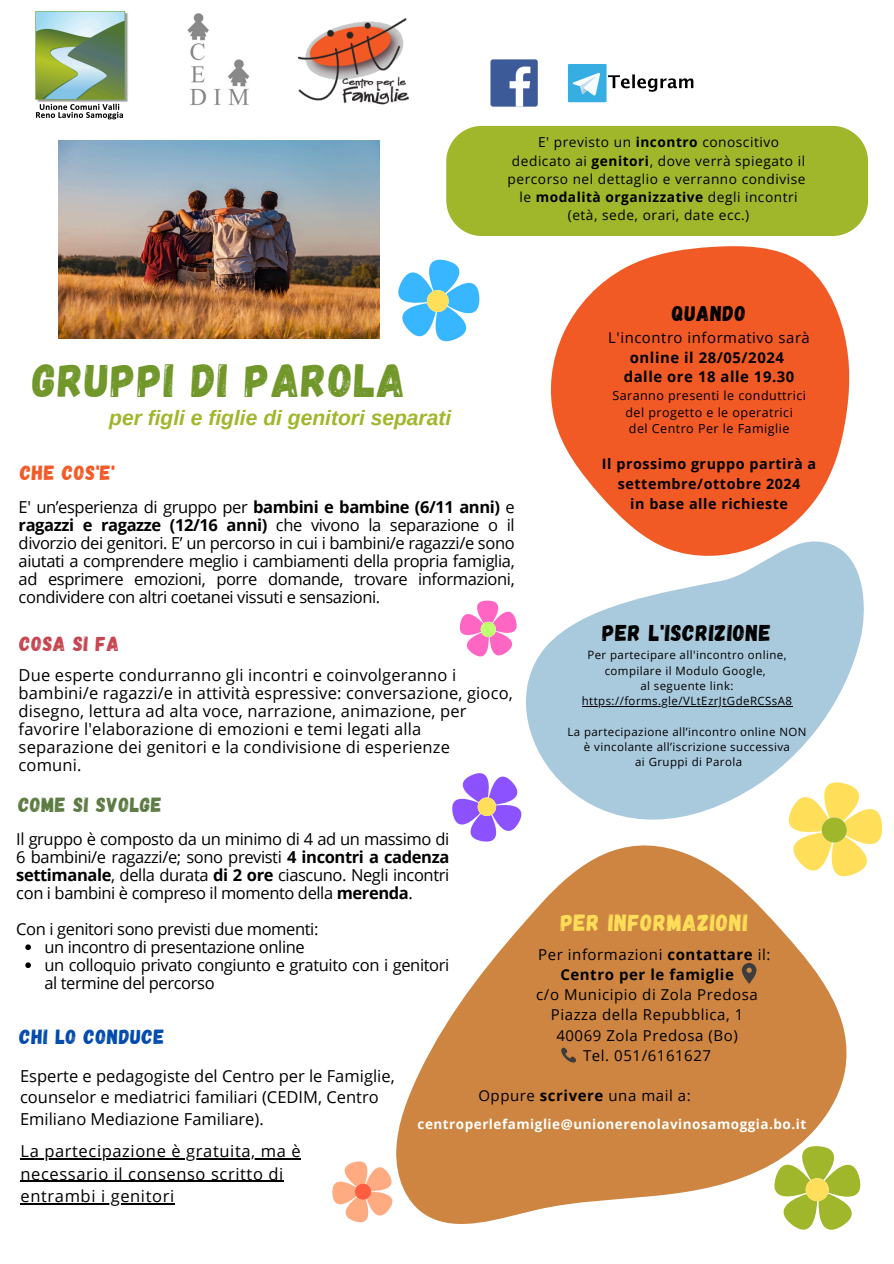
<style>
.page{position:relative;width:894px;height:1264px;background:#fff}
.page>*{position:absolute;margin:0;border:0;box-sizing:border-box;transform-origin:0 0}
.t1{font:46.5px "Gagalin";letter-spacing:.035em;color:#71972b}
.t2{font:23.4px "Gagalin";letter-spacing:.035em;color:#ffde59}
.t3{font:22.8px "Gagalin";letter-spacing:.035em;color:#000}
.t4{font:21.45px "Gagalin";letter-spacing:.035em;color:#000}
.t5{font:italic 700 21px "Arimo";color:#a0b62b}
.t6{font:20.4px "Gagalin";letter-spacing:.035em;color:#004aad}
.t7{font:20.4px "Gagalin";letter-spacing:.035em;color:#5c7b42}
.t8{font:20.4px "Gagalin";letter-spacing:.035em;color:#f15925}
.t9{font:20.4px "Gagalin";letter-spacing:.035em;color:#c64550}
.t10{font:16.5px/18px "Open Sans";color:#000}
.t11{font:16.5px/18px "Open Sans";letter-spacing:-.025em;color:#000}
.t12{font:16.5px/22.5px "Open Sans";letter-spacing:.035em;color:#000}
.t13{font:15px/20.2px "Open Sans";letter-spacing:.04em;color:#000;text-align:center}
.t14{font:700 14.85px "Open Sans";letter-spacing:.035em;color:#000}
.t15{font:14.85px "Open Sans";letter-spacing:.035em;color:#000}
.t16{font:700 14.4px "Open Sans";letter-spacing:.035em;color:#000}
.t17{font:13.65px "Open Sans";letter-spacing:.04em;color:#000}
.t18{font:700 13.65px "Open Sans";letter-spacing:.035em;color:#000}
.t19{font:700 13.5px "Open Sans";letter-spacing:.035em;color:#fff}
.t20{font:12.45px "Open Sans";letter-spacing:.035em;color:#000}
.t21{font:11.4px/15.3px "Open Sans";letter-spacing:.035em;color:#000;text-align:center}
.s1{font-weight:700}
.s2{font-weight:400}
</style>
<div class="page">
<img style="left:35px;top:12px;width:93px;height:108px">
<img style="left:187px;top:13px;width:63px;height:92px">
<img style="left:298px;top:18px;width:110px;height:87px">
<img style="left:58px;top:140px;width:321px;height:198px">
<svg style="left:396px;top:875px;width:451px;height:349px;fill:#cd8541"></svg>
<svg style="left:741px;top:962px;width:15px;height:21px"></svg>
<svg style="left:557px;top:1047px;width:19px;height:19px"></svg>
<svg style="left:332px;top:1153px;width:75px;height:71px"></svg>
<svg style="left:764px;top:1138px;width:97px;height:92px"></svg>
<svg style="left:452px;top:773px;width:29px;height:68px"></svg>
<svg style="left:398px;top:259px;width:82px;height:83px"></svg>
<svg style="left:769px;top:809px;width:114px;height:93px"></svg>
<svg style="left:459px;top:601px;width:22px;height:56px"></svg>
<div style="left:490px;top:59px;width:47px;height:48px;background:#3d5a98;border-radius:3px"></div>
<svg style="left:509px;top:66px;width:21px;height:41px"></svg>
<svg style="left:567px;top:64px;width:126px;height:38px"></svg>
<div style="left:446px;top:126px;width:421px;height:110px;background:#a0b62b"></div>
<svg style="left:481px;top:559px;width:386px;height:316px;fill:#a9c9dd"></svg>
<svg style="left:550px;top:246px;width:300px;height:313px;fill:#f15925"></svg>
<svg style="left:25px;top:944px;width:6px;height:6px"></svg>
<svg style="left:25px;top:962px;width:6px;height:6px"></svg>
<hr style="left:20px;top:1158px;width:281px;height:1px;background:#000">
<hr style="left:20px;top:1180px;width:264px;height:1px;background:#000">
<hr style="left:20px;top:1203px;width:155px;height:1px;background:#000">
<hr style="left:581px;top:706px;width:211px;height:1px;background:#000">
<p class="t17" style="left:538px;top:133px;width:242px">E' previsto un <span class="s1">incontro</span> conoscitivo</p>
<p class="t17" style="left:512px;top:151px;width:294px">dedicato ai <span class="s1">genitori</span>, dove verrà spiegato il</p>
<p class="t17" style="left:507px;top:169px;width:299px">percorso nel dettaglio e verranno condivise</p>
<h5 class="t18" style="left:519px;top:187px;width:280px"><span class="s2">le</span> modalità organizzative <span class="s2">degli incontri</span></h5>
<h6 class="t17" style="left:567px;top:206px;width:183px">(età, sede, orari, date ecc.)</h6>
<p class="t1" style="left:33px;top:350px;width:374px">GRUPPI DI PAROLA</p>
<p class="t5" style="left:109px;top:406px;width:343px">per figli e figlie di genitori separati</p>
<p class="t8" style="left:20px;top:460px;width:96px">CHE COS'E'</p>
<p class="t10" style="left:19px;top:498px;width:497px;text-align:justify">E' un’esperienza di gruppo per <span class="s1">bambini e bambine (6/11 anni)</span> e <span class="s1">ragazzi e ragazze (12/16 anni)</span> che vivono la separazione o il divorzio dei genitori. E’ un percorso in cui i bambini/e ragazzi/e sono aiutati a comprendere meglio i cambiamenti della propria famiglia, ad esprimere emozioni, porre domande, trovare informazioni, condividere con altri coetanei vissuti e sensazioni.</p>
<p class="t9" style="left:20px;top:630px;width:101px">COSA SI FA</p>
<p class="t10" style="left:19px;top:665px;width:495px">Due esperte condurranno gli incontri e coinvolgeranno i bambini/e ragazzi/e in attività espressive: conversazione, gioco, disegno, lettura ad alta voce, narrazione, animazione, per favorire l'elaborazione di emozioni e temi legati alla separazione dei genitori e la condivisione di esperienze comuni.</p>
<p class="t7" style="left:18px;top:791px;width:145px">COME SI SVOLGE</p>
<p class="t10" style="left:16px;top:830px;width:434px;text-align:justify">Il gruppo è composto da un minimo di 4 ad un massimo di 6 bambini/e ragazzi/e; sono previsti <span class="s1">4 incontri a cadenza settimanale</span>, della durata <span class="s1">di 2 ore</span> ciascuno. Negli incontri con i bambini è compreso il momento della <span class="s1">merenda</span>.</p>
<p class="t11" style="left:16px;top:920px;width:303px">Con i genitori sono previsti due momenti:</p>
<p class="t11" style="left:44px;top:938px;width:262px">un incontro di presentazione online</p>
<p class="t11" style="left:44px;top:956px;width:406px">un colloquio privato congiunto e gratuito con i genitori al termine del percorso</p>
<p class="t6" style="left:20px;top:1023px;width:146px">CHI LO CONDUCE</p>
<p class="t4" style="left:672px;top:299px;width:75px">QUANDO</p>
<p class="t15" style="left:608px;top:327px;width:203px">L'incontro informativo sarà</p>
<p class="t14" style="left:629px;top:347px;width:155px">online il 28/05/2024</p>
<p class="t14" style="left:623px;top:366px;width:172px">dalle ore 18 alle 19.30</p>
<p class="t20" style="left:612px;top:387px;width:195px">Saranno presenti le conduttrici</p>
<p class="t20" style="left:625px;top:403px;width:169px">del progetto e le operatrici</p>
<p class="t20" style="left:628px;top:420px;width:162px">del Centro Per le Famiglie</p>
<h1 class="t16" style="left:601px;top:453px;width:216px">Il prossimo gruppo partirà a</h1>
<h4 class="t16" style="left:617px;top:473px;width:184px">settembre/ottobre 2024</h4>
<h3 class="t16" style="left:630px;top:493px;width:159px">in base alle richieste</h3>
<p class="t3" style="left:602px;top:618px;width:170px">PER L'ISCRIZIONE</p>
<p class="t21" style="left:587px;top:647px;width:200px">Per partecipare all'incontro online,</p>
<h5 class="t21" style="left:604px;top:662px;width:162px">compilare il Modulo Google,</h5>
<h6 class="t21" style="left:640px;top:678px;width:95px">al seguente link:</h6>
<h6 class="t21" style="left:581px;top:693px;width:212px">https://forms.gle/VLtEzrJtGdeRCSsA8</h6>
<p class="t21" style="left:567px;top:723px;width:240px">La partecipazione all’incontro online NON è vincolante all’iscrizione successiva</p>
<p class="t21" style="left:635px;top:754px;width:108px">ai Gruppi di Parola</p>
<h6 class="t2" style="left:560px;top:907px;width:189px">PER INFORMAZIONI</h6>
<p class="t13" style="left:538px;top:944px;width:234px">Per informazioni <span class="s1">contattare</span> il:</p>
<p class="t13" style="left:536px;top:963px;width:223px"><span class="s1">Centro per le famiglie<br></span>c/o Municipio di Zola Predosa<br>Piazza della Repubblica, 1<br>40069 Zola Predosa (Bo)<br>Tel. 051/6161627</p>
<p class="t10" style="left:20px;top:1064px;width:376px;line-height:21.3px">Esperte e pedagogiste del Centro per le Famiglie, counselor e mediatrici familiari (CEDIM, Centro<br>Emiliano Mediazione Familiare).</p>
<p class="t12" style="left:20px;top:1139px;width:281px">La partecipazione è gratuita, ma è necessario il consenso scritto di</p>
<p class="t12" style="left:20px;top:1184px;width:155px">entrambi i genitori</p>
<p class="t13" style="left:478px;top:1084px;width:214px">Oppure <span class="s1">scrivere</span> una mail a:</p>
<p class="t19" style="left:417px;top:1114px;width:390px">centroperlefamiglie@unionerenolavinosamoggia.bo.it</p>
</div>
